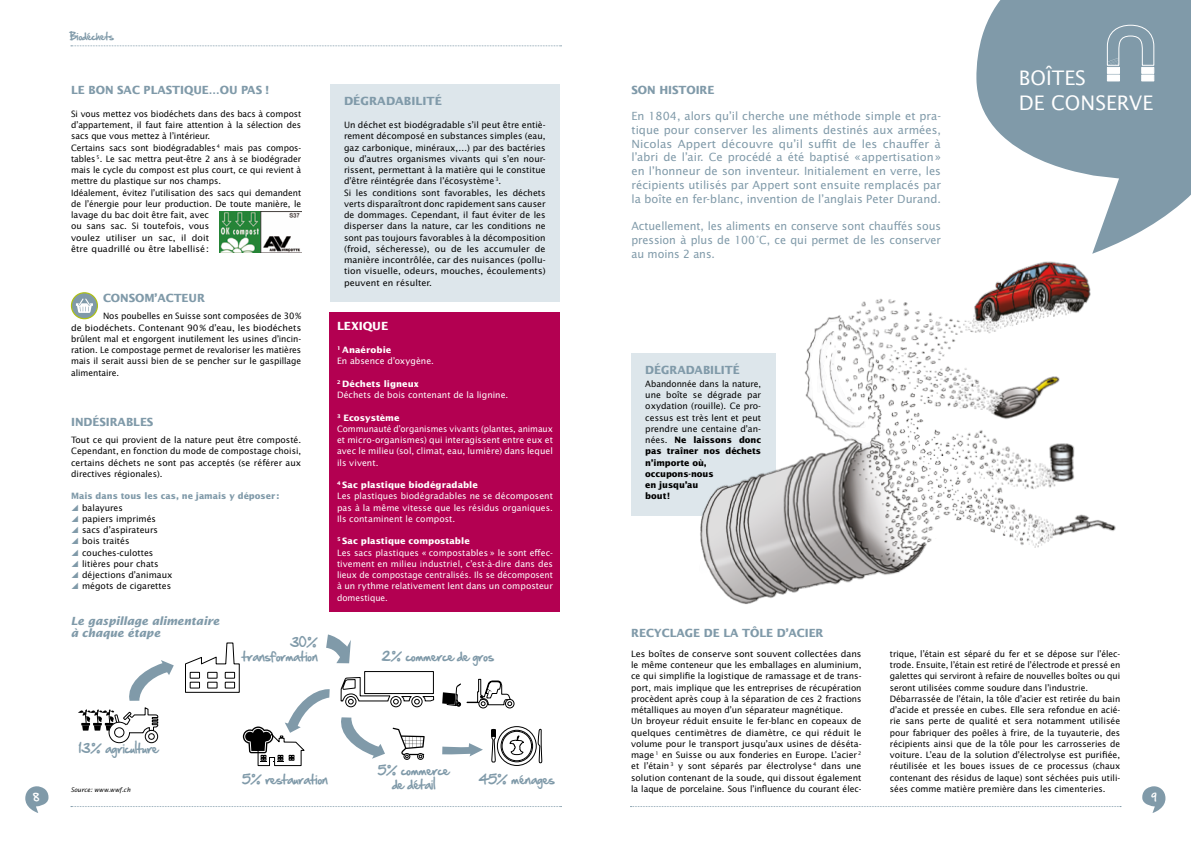
<style>
.page{position:relative;width:1191px;height:842px;background:#fff}
.page>*{position:absolute;margin:0;border:0;box-sizing:border-box;transform-origin:0 0}
.t1{font:20px/25px "Lucida Sans";color:#fff}
.t2{font:11.5px/13.8px "Hand Of Sean";color:#809aa9;text-align:right}
.t3{font:11.2px/13.7px "Lucida Sans";letter-spacing:-.005em;color:#809aa9;text-align:justify}
.t4{font:700 11.2px "Lucida Sans";letter-spacing:-.005em;color:#809aa9}
.t5{font:italic 700 11.2px/12.5px "Lucida Sans";letter-spacing:-.005em;color:#809aa9}
.t6{font:700 11.2px "Lucida Sans";color:#fff}
.t7{font:9.2px "Hand Of Sean";color:#809aa9}
.t8{font:9.2px "Hand Of Sean";color:#fff}
.t9{font:8.8px/11.3px "Lucida Sans";color:#000}
.t10{font:8.8px/11.3px "Lucida Sans";color:#fff}
.t11{font:8.8px/11.3px "Lucida Sans";color:#fff;scale:.96 1}
.t12{font:700 8.8px "Lucida Sans";color:#809aa9}
.t13{font:italic 6.2px "Lucida Sans";letter-spacing:-.005em;color:#000}
.s1{font-weight:700}
</style>
<div class="page">
<svg style="left:71px;top:806px;width:490px;height:1px"></svg>
<svg style="left:71px;top:45px;width:490px;height:1px"></svg>
<svg style="left:630px;top:806px;width:491px;height:1px"></svg>
<svg style="left:25px;top:786px;width:23px;height:27px"></svg>
<svg style="left:1142px;top:786px;width:23px;height:27px"></svg>
<svg style="left:129px;top:660px;width:45px;height:41px"></svg>
<svg style="left:78px;top:707px;width:80px;height:36px"></svg>
<svg style="left:442px;top:679px;width:72px;height:29px"></svg>
<svg style="left:491px;top:726px;width:51px;height:40px"></svg>
<svg style="left:442px;top:743px;width:41px;height:13px"></svg>
<svg style="left:185px;top:634px;width:249px;height:132px"></svg>
<img style="left:220px;top:212px;width:81px;height:40px">
<svg style="left:976px;top:0;width:215px;height:254px;fill:#809aa9"></svg>
<svg style="left:1106px;top:25px;width:48px;height:41px;background:#8ca4b1"></svg>
<div style="left:1107px;top:67px;width:12px;height:7px;background:#fff"></div>
<div style="left:1107px;top:75px;width:12px;height:6px;background:#fff"></div>
<div style="left:1141px;top:67px;width:13px;height:7px;background:#fff;border:1px solid #fff"></div>
<div style="left:1141px;top:75px;width:13px;height:6px;background:#fff"></div>
<div style="left:631px;top:353px;width:144px;height:163px;background:#dde6eb"></div>
<img style="left:700px;top:261px;width:416px;height:343px">
<svg style="left:71px;top:293px;width:26px;height:26px"></svg>
<div style="left:71px;top:292px;width:27px;height:27px;border:1px solid #afc112;border-radius:50%"></div>
<svg style="left:76px;top:298px;width:17px;height:15px"></svg>
<div style="left:330px;top:85px;width:230px;height:217px;background:#dde6eb"></div>
<div style="left:330px;top:312px;width:230px;height:299px;background:#b30051"></div>
<p class="t7" style="left:70px;top:28px;width:45px">Biodéchets</p>
<p class="t4" style="left:71px;top:83px;width:199px">Le bo n sac plastique…o u pas !</p>
<p class="t9" style="left:71px;top:108px;width:232px">Si vous mettez vos biodéchets dans des bacs à compost d’appartement, il faut faire attention à la sélection des sacs que vous mettez à l’intérieur.<br>Certains sacs sont biodégradables <sup>4</sup> mais pas compos&shy;tables <sup>5</sup>. Le sac mettra peut-être 2 ans à se biodégrader mais le cycle du compost est plus court, ce qui revient à mettre du plastique sur nos champs.<br>Idéalement, évitez l’utilisation des sacs qui demandent de l’énergie pour leur production. De toute manière, le lavage du bac doit être fait, avec<br>ou sans sac. Si toutefois, vous<br>voulez utiliser un sac, il doit<br>être quadrillé ou être labellisé:</p>
<p class="t4" style="left:103px;top:291px;width:104px">Consom’acteur</p>
<p class="t9" style="left:71px;top:310px;width:232px;text-align:justify;text-indent:32px">Nos poubelles en Suisse sont composées de 30% de biodéchets. Contenant 90% d’eau, les biodéchets brûlent mal et engorgent inutilement les usines d’incin&shy;ration. Le compostage permet de revaloriser les matières mais il serait aussi bien de se pencher sur le gaspillage alimentaire.</p>
<p class="t4" style="left:71px;top:415px;width:84px">I ndésirables</p>
<p class="t9" style="left:71px;top:434px;width:232px;text-align:justify">Tout ce qui provient de la nature peut être composté.<br>Cependant, en fonction du mode de compostage choisi, certains déchets ne sont pas acceptés (se référer aux directives régionales).</p>
<p class="t12" style="left:71px;top:491px;width:210px">Mais dans tous les cas, ne jamais y déposer:</p>
<p class="t9" style="left:82px;top:501px;width:92px">balayures<br>papiers imprimés sacs d’aspirateurs bois traités couches-culottes litières pour chats déjections d’animaux mégots de cigarettes</p>
<p class="t4" style="left:344px;top:95px;width:100px">Dégradabilité</p>
<p class="t9" style="left:344px;top:119px;width:203px">Un déchet est biodégradable s’il peut être entiè&shy;rement décomposé en substances simples (eau, gaz carbonique, minéraux,…) par des bactéries ou d’autres organismes vivants qui s’en nour&shy;rissent, permettant à la matière qui le constitue d’être réintégrée dans l’écosystème <sup>3</sup>.<br>Si les conditions sont favorables, les déchets verts disparaîtront donc rapidement sans causer de dommages. Cependant, il faut éviter de les disperser dans la nature, car les conditions ne sont pas toujours favorables à la décomposition (froid, sécheresse), ou de les accumuler de manière incontrôlée, car des nuisances (pollu&shy;tion visuelle, odeurs, mouches, écoulements) peuvent en résulter.</p>
<p class="t6" style="left:337px;top:319px;width:7px">LEXI</p>
<p class="t6" style="left:363px;top:319px;width:18px">QUE</p>
<p class="t10" style="left:337px;top:344px;width:98px"><sup>1</sup> <span class="s1">Anaérobie<br></span>En absence d’oxygène.</p>
<p class="t10" style="left:337px;top:378px;width:173px"><sup>2</sup> <span class="s1">Déchets ligneux<br></span>Déchets de bois contenant de la lignine.</p>
<p class="t11" style="left:337px;top:411px;width:226px"><sup>3</sup> <span class="s1">Ecosystème<br></span>Communauté d’organismes vivants (plantes, animaux et micro-organismes) qui interagissent entre eux et avec le milieu (sol, climat, eau, lumière) dans lequel ils vivent.</p>
<p class="t10" style="left:337px;top:479px;width:217px"><sup>4</sup> <span class="s1">Sac plastique biodégradable<br></span>Les plastiques biodégradables ne se décomposent pas à la même vitesse que les résidus organiques.<br>I ls contaminent le compost.</p>
<p class="t10" style="left:337px;top:535px;width:217px"><sup>5</sup> <span class="s1">Sac plastique compostable<br></span>Les sacs plastiques « compostables » le sont effec&shy;tivement en milieu industriel, c’est-à-dire dans des lieux de compostage centralisés. I ls se décomposent à un rythme relativement lent dans un composteur domestique.</p>
<p class="t4" style="left:631px;top:83px;width:36px">SON HIST</p>
<p class="t4" style="left:686px;top:83px;width:17px">OIRE</p>
<p class="t3" style="left:631px;top:109px;width:311px">En 1804, alors qu’il cherche une méthode simple et pra&shy;tique pour conserver les aliments destinés aux armées, Nicolas Appert découvre qu’il suffit de les chauffer à l’abri de l’air. Ce procédé a été baptisé «appertisation» en l’honneur de son inventeur. I nitialement en verre, les récipients utilisés par Appert sont ensuite remplacés par la boîte en fer-blanc, invention de l’anglais Peter Durand.</p>
<p class="t3" style="left:631px;top:219px;width:311px">Actuellement, les aliments en conserve sont chauffés sous pression à plus de 100°C, ce qui permet de les conserver au moins 2 ans.</p>
<p class="t4" style="left:645px;top:363px;width:96px">Dégradabilité</p>
<p class="t9" style="left:645px;top:378px;width:117px">Abandonnée dans la nature, une boîte se dégrade par oxydation (rouille). Ce pro&shy;cessus est très lent et peut prendre une centaine d’an&shy;nées. <span class="s1">Ne laissons donc pas traîner nos déchets n’importe où, occupons-nous<br>en jusqu’au<br>bout !</span></p>
<h1 class="t1" style="left:1019px;top:65px;width:46px">boîtes de conse</h1>
<h1 class="t1" style="left:1117px;top:90px;width:35px">rve</h1>
<p class="t5" style="left:71px;top:614px;width:150px">Le gaspillage alimentaire à chaque étape</p>
<p class="t4" style="left:631px;top:626px;width:194px">Recyclage de la tôle d’acier</p>
<p class="t9" style="left:631px;top:648px;width:232px">Les boîtes de conserve sont souvent collectées dans le même conteneur que les emballages en aluminium, ce qui simplifie la logistique de ramassage et de trans&shy;port, mais implique que les entreprises de récupération procèdent après coup à la séparation de ces 2 fractions métalliques au moyen d’un séparateur magnétique.<br>Un broyeur réduit ensuite le fer-blanc en copeaux de quelques centimètres de diamètre, ce qui réduit le volume pour le transport jusqu’aux usines de déséta&shy;mage <sup>1</sup> en Suisse ou aux fonderies en Europe. L’acier <sup>2 </sup>et l’étain <sup>3</sup> y sont séparés par électrolyse <sup>4</sup> dans une solution contenant de la soude, qui dissout également la laque de porcelaine. Sous l’influence du courant élec-</p>
<p class="t9" style="left:890px;top:648px;width:232px">trique, l’étain est séparé du fer et se dépose sur l’élec&shy;trode. Ensuite, l’étain est retiré de l’électrode et pressé en galettes qui serviront à refaire de nouvelles boîtes ou qui seront utilisées comme soudure dans l’industrie.<br>Débarrassée de l’étain, la tôle d’acier est retirée du bain d’acide et pressée en cubes. Elle sera refondue en acié&shy;rie sans perte de qualité et sera notamment utilisée pour fabriquer des poêles à frire, de la tuyauterie, des récipients ainsi que de la tôle pour les carrosseries de voiture. L’eau de la solution d’électrolyse est purifiée, réutilisée et les boues issues de ce processus (chaux contenant des résidus de laque) sont séchées puis utili&shy;sées comme matière première dans les cimenteries.</p>
<h2 class="t2" style="left:242px;top:635px;width:77px">30% transformation</h2>
<h2 class="t2" style="left:382px;top:649px;width:113px">2% commerce de gros</h2>
<h2 class="t2" style="left:79px;top:741px;width:81px">13% agriculture</h2>
<h2 class="t2" style="left:243px;top:772px;width:87px">5% restauration</h2>
<h2 class="t2" style="left:378px;top:764px;width:72px;text-align:center">5% commerce de détail</h2>
<h2 class="t2" style="left:479px;top:772px;width:77px">45% ménages</h2>
<p class="t13" style="left:71px;top:786px;width:61px">Source: www.wwf.ch</p>
<p class="t8" style="left:33px;top:789px;width:8px">8</p>
<p class="t8" style="left:1151px;top:789px;width:7px">9</p>
</div>
